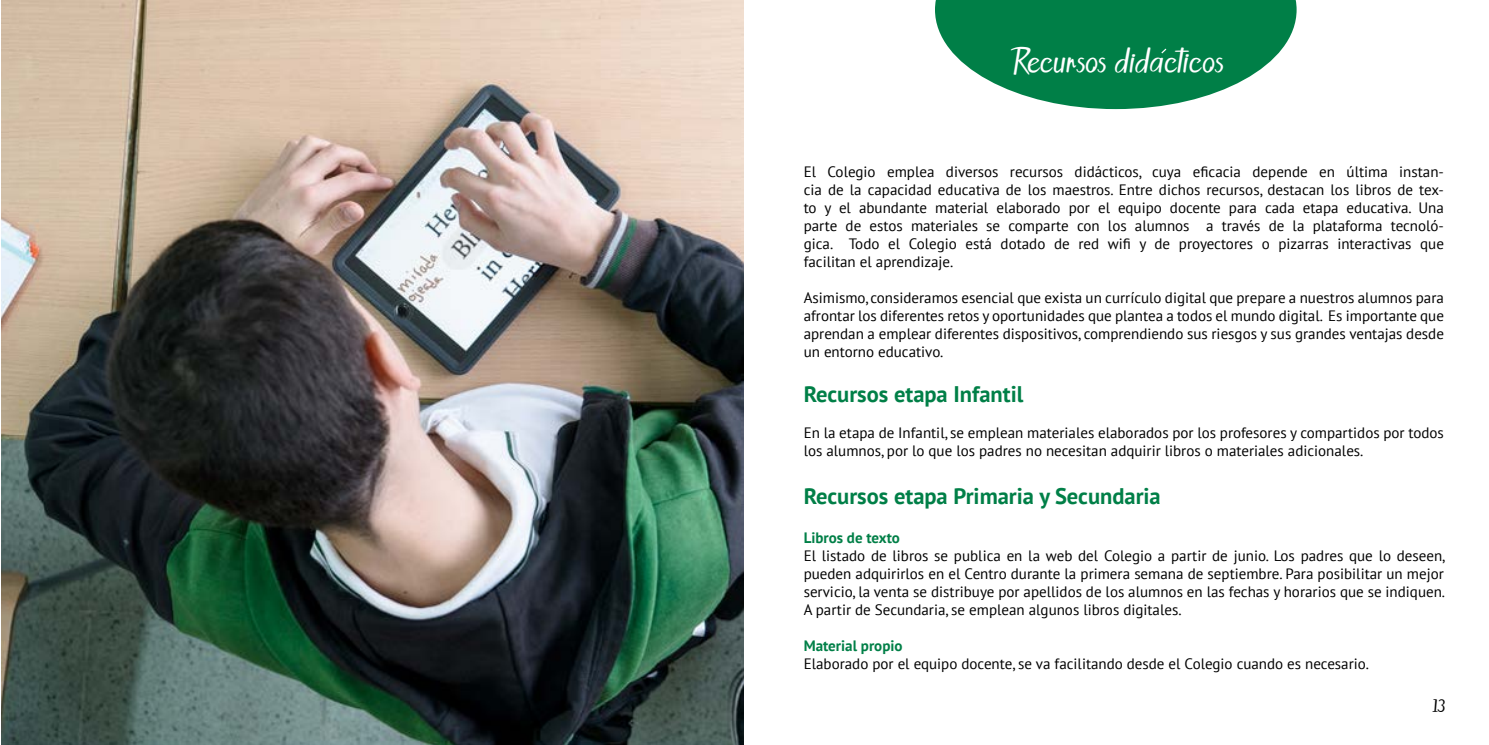
<style>
.page{position:relative;width:1489px;height:745px;background:#fff}
.page>*{position:absolute;margin:0;border:0;box-sizing:border-box;transform-origin:0 0}
.t1{font:30px "Patty Sans";color:#fff}
.t2{font:700 22.5px "PT Sans";color:#007f47}
.t3{font:15px/18px "PT Sans";color:#000;text-align:justify}
.t4{font:700 15px "PT Sans";color:#007f47}
.t5{font:15px "Patty Sans";color:#000}
</style>
<div class="page">
<svg style="left:935px;top:0;width:361px;height:109px"></svg>
<img style="left:1px;top:0;width:742px;height:744px">
<h1 class="t1" style="left:1010px;top:46px;width:215px">Recursos didacticos</h1>
<p class="t3" style="left:803px;top:162px;width:641px">El Colegio emplea diversos recursos didácticos, cuya eficacia depende en última instan&shy;cia de la capacidad educativa de los maestros. Entre dichos recursos, destacan los libros de tex&shy;to y el abundante material elaborado por el equipo docente para cada etapa educativa. Una parte de estos materiales se comparte con los alumnos a través de la plataforma tecnoló&shy;gica. Todo el Colegio está dotado de red wifi y de proyectores o pizarras interactivas que facilitan el aprendizaje.</p>
<p class="t3" style="left:803px;top:288px;width:641px">Asimismo, consideramos esencial que exista un currículo digital que prepare a nuestros alumnos para afrontar los diferentes retos y oportunidades que plantea a todos el mundo digital. Es importante que aprendan a emplear diferentes dispositivos, comprendiendo sus riesgos y sus grandes ventajas desde un entorno educativo.</p>
<h2 class="t2" style="left:803px;top:379px;width:221px">Recursos etapa Infantil</h2>
<p class="t3" style="left:803px;top:423px;width:641px">En la etapa de Infantil, se emplean materiales elaborados por los profesores y compartidos por todos los alumnos, por lo que los padres no necesitan adquirir libros o materiales adicionales.</p>
<h2 class="t2" style="left:803px;top:481px;width:358px">Recursos etapa Primaria y Secundaria</h2>
<p class="t4" style="left:803px;top:527px;width:98px">Libros de texto</p>
<p class="t3" style="left:803px;top:546px;width:643px">El listado de libros se publica en la web del Colegio a partir de junio. Los padres que lo deseen, pueden adquirirlos en el Centro durante la primera semana de septiembre. Para posibilitar un mejor servicio, la venta se distribuye por apellidos de los alumnos en las fechas y horarios que se indiquen.<br>A partir de Secundaria, se emplean algunos libros digitales.</p>
<p class="t4" style="left:803px;top:635px;width:100px">Material propio</p>
<p class="t3" style="left:803px;top:654px;width:566px">Elaborado por el equipo docente, se va facilitando desde el Colegio cuando es necesario.</p>
<p class="t5" style="left:1432px;top:698px;width:13px">13</p>
</div>
